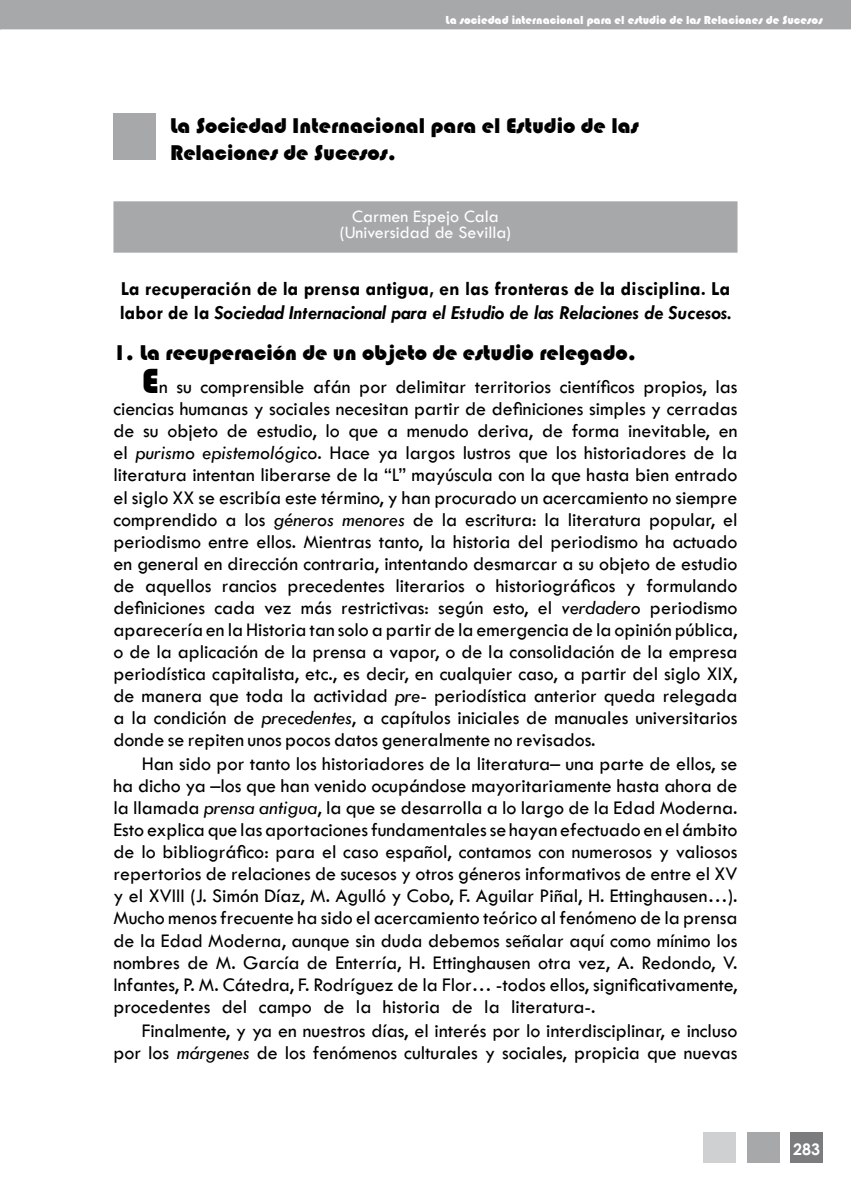
<style>
.page{position:relative;width:851px;height:1191px;background:#fff}
.page>*{position:absolute;margin:0;border:0;box-sizing:border-box;transform-origin:0 0}
.t1{font:22px/26.4px "Bauhaus 93";color:#000}
.t2{font:20px/22px "Tw Cen";color:#000;text-align:justify}
.t3{font:700 20px/24px "Tw Cen";color:#000}
.t4{font:18px/16px "Tw Cen";color:#fff;text-align:center}
.t5{font:700 16px "Century Gothic";color:#fff}
.t6{font:12px "Bauhaus 93";color:#fff}
.s1{font-style:italic}
.s2{font-family:"Bauhaus 93";font-size:36px}
</style>
<div class="page">
<div style="left:0;top:0;width:850px;height:28px;background:#a7a8aa"></div>
<div style="left:0;top:0;width:850px;height:29px;border:2px solid #a7a8aa"></div>
<div style="left:790px;top:1132px;width:32px;height:30px;background:#7b7c7e"></div>
<div style="left:747px;top:1132px;width:32px;height:30px;background:#a7a8aa"></div>
<div style="left:703px;top:1132px;width:32px;height:30px;background:#cfd0d1"></div>
<div style="left:117px;top:205px;width:616px;height:44px;background:#a7a8aa"></div>
<div style="left:113px;top:201px;width:624px;height:52px;border:8px solid #a7a8aa"></div>
<div style="left:113px;top:113px;width:43px;height:47px;background:#a7a8aa"></div>
<p class="t6" style="left:445px;top:13px;width:378px">La sociedad internacional para el estudio de las Relaciones de Sucesos</p>
<p class="t1" style="left:170px;top:113px;width:470px">La Sociedad Internacional para el Estudio de las<br>Relaciones de Sucesos.</p>
<p class="t4" style="left:340px;top:208px;width:173px">Carmen Espejo Cala (Universidad de Sevilla)</p>
<p class="t3" style="left:120px;top:276px;width:613px">La recuperación de la prensa antigua, en las fronteras de la disciplina. La labor de la <span class="s1">Sociedad Internacional para el Estudio de las Relaciones de Sucesos.</span></p>
<p class="t1" style="left:113px;top:340px;width:524px">1. La recuperación de un objeto de estudio relegado.</p>
<p class="t2" style="left:113px;top:376px;width:625px;text-indent:28px"><span class="s2">E</span>n su comprensible afán por delimitar territorios científicos propios, las ciencias humanas y sociales necesitan partir de definiciones simples y cerradas de su objeto de estudio, lo que a menudo deriva, de forma inevitable, en el <span class="s1">purismo epistemológico</span>. Hace ya largos lustros que los historiadores de la literatura intentan liberarse de la “L” mayúscula con la que hasta bien entrado el siglo XX se escribía este término, y han procurado un acercamiento no siempre comprendido a los <span class="s1">géneros menores</span> de la escritura: la literatura popular, el periodismo entre ellos. Mientras tanto, la historia del periodismo ha actuado en general en dirección contraria, intentando desmarcar a su objeto de estudio de aquellos rancios precedentes literarios o historiográficos y formulando definiciones cada vez más restrictivas: según esto, el <span class="s1">verdadero</span> periodismo aparecería en la Historia tan solo a partir de la emergencia de la opinión pública, o de la aplicación de la prensa a vapor, o de la consolidación de la empresa periodística capitalista, etc., es decir, en cualquier caso, a partir del siglo XIX, de manera que toda la actividad <span class="s1">pre</span>- periodística anterior queda relegada a la condición de <span class="s1">precedentes</span>, a capítulos iniciales de manuales universitarios donde se repiten unos pocos datos generalmente no revisados.</p>
<p class="t2" style="left:113px;top:753px;width:625px;text-indent:28px">Han sido por tanto los historiadores de la literatura– una parte de ellos, se ha dicho ya –los que han venido ocupándose mayoritariamente hasta ahora de la llamada <span class="s1">prensa antigua</span>, la que se desarrolla a lo largo de la Edad Moderna.<br>Esto explica que las aportaciones fundamentales se hayan efectuado en el ámbito de lo bibliográfico: para el caso español, contamos con numerosos y valiosos repertorios de relaciones de sucesos y otros géneros informativos de entre el XV y el XVIII (J. Simón Díaz, M. Agulló y Cobo, F. Aguilar Piñal, H. Ettinghausen…).<br>Mucho menos frecuente ha sido el acercamiento teórico al fenómeno de la prensa de la Edad Moderna, aunque sin duda debemos señalar aquí como mínimo los nombres de M. García de Enterría, H. Ettinghausen otra vez, A. Redondo, V.<br>Infantes, P. M. Cátedra, F. Rodríguez de la Flor… -todos ellos, significativamente, procedentes del campo de la historia de la literatura-.</p>
<p class="t2" style="left:113px;top:1020px;width:625px;text-align:right">Finalmente, y ya en nuestros días, el interés por lo interdisciplinar, e incluso por los <span class="s1">márgenes</span> de los fenómenos culturales y sociales, propicia que nuevas</p>
<p class="t5" style="left:793px;top:1136px;width:28px">283</p>
</div>
